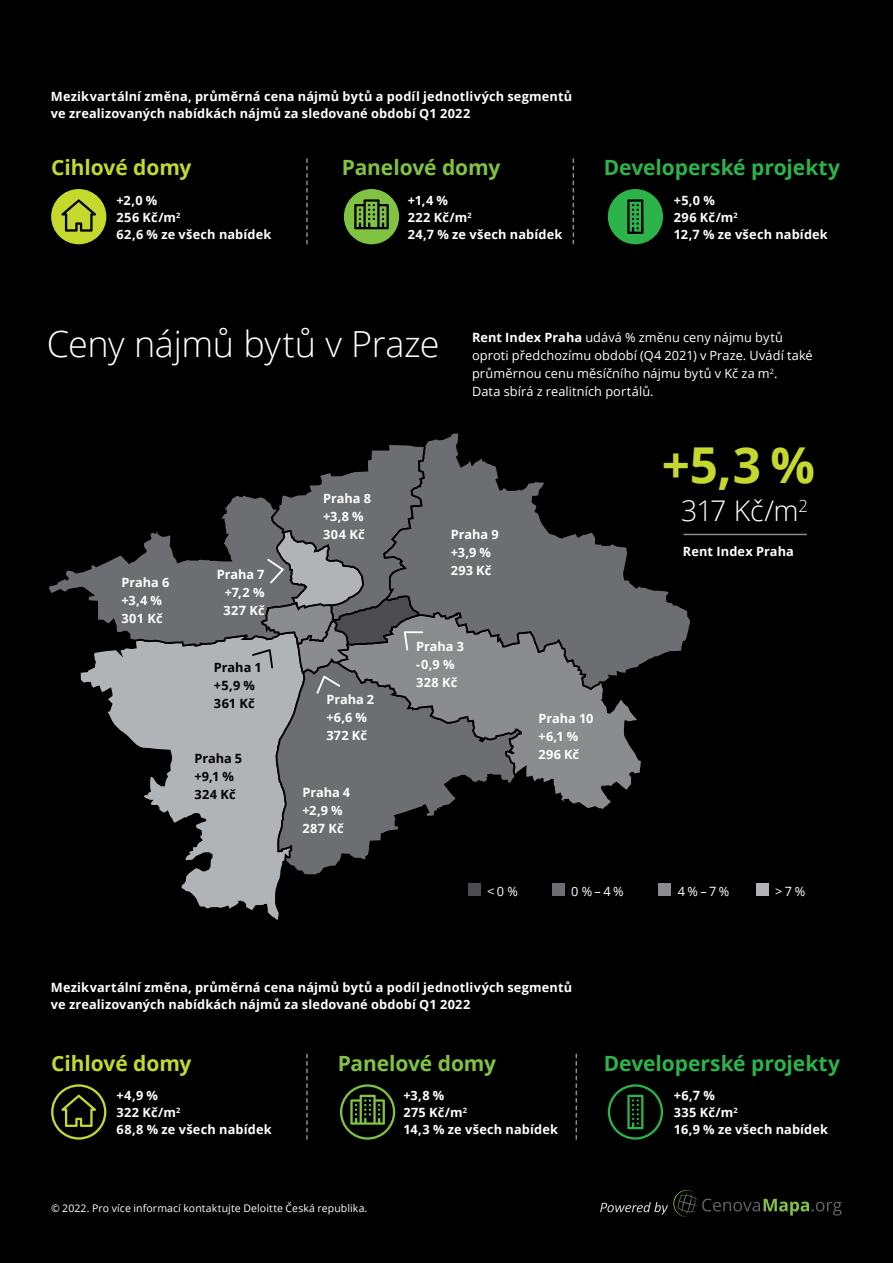
<style>
.page{position:relative;width:893px;height:1263px;background:#000}
.page>*{position:absolute;margin:0;border:0;box-sizing:border-box;transform-origin:0 0}
.t1{font:700 49.5px "Open Sans";color:#c4d82e}
.t2{font:300 36px "Open Sans";letter-spacing:-.01em;color:#fff}
.t3{font:300 28.5px "Open Sans";color:#fff}
.t4{font:700 21px "Open Sans";color:#2cb34a}
.t5{font:700 21px "Open Sans";letter-spacing:-.005em;color:#80c342}
.t6{font:700 21px "Open Sans";letter-spacing:-.005em;color:#c4d82e}
.t7{font:700 12.75px/18px "Open Sans";letter-spacing:.015em;color:#fff}
.t8{font:12.75px/18px "Open Sans";letter-spacing:.01em;color:#fff}
.t9{font:700 12.75px/18px "Open Sans";color:#000}
.t10{font:10.5px "Open Sans";letter-spacing:.01em;color:#fff}
.s1{font-weight:700}
</style>
<div class="page">
<svg style="left:600px;top:1190px;width:242px;height:27px"></svg>
<svg style="left:306px;top:158px;width:2px;height:86px"></svg>
<svg style="left:306px;top:1054px;width:2px;height:85px"></svg>
<svg style="left:573px;top:158px;width:1px;height:86px"></svg>
<svg style="left:576px;top:1054px;width:1px;height:85px"></svg>
<svg style="left:608px;top:189px;width:55px;height:55px"></svg>
<svg style="left:344px;top:189px;width:55px;height:55px"></svg>
<svg style="left:51px;top:189px;width:55px;height:55px"></svg>
<svg style="left:107px;top:695px;width:173px;height:225px"></svg>
<svg style="left:275px;top:695px;width:159px;height:182px"></svg>
<svg style="left:331px;top:691px;width:310px;height:123px"></svg>
<svg style="left:427px;top:433px;width:266px;height:258px"></svg>
<svg style="left:49px;top:444px;width:378px;height:251px"></svg>
<hr style="left:684px;top:534px;width:122px;height:1px;background:#8a8c8e">
<svg style="left:340px;top:1084px;width:55px;height:56px"></svg>
<svg style="left:608px;top:1084px;width:55px;height:55px"></svg>
<svg style="left:51px;top:1084px;width:55px;height:55px"></svg>
<div style="left:468px;top:883px;width:13px;height:13px;background:#4d4d4f"></div>
<div style="left:552px;top:883px;width:13px;height:13px;background:#6d6e71"></div>
<div style="left:658px;top:883px;width:13px;height:13px;background:#8a8c8e"></div>
<div style="left:756px;top:883px;width:13px;height:13px;background:#b1b4b6"></div>
<p class="t7" style="left:51px;top:88px;width:523px;line-height:17.2px">Mezikvartální změna, průměrná cena nájmů bytů a podíl jednotlivých segmentů ve zrealizovaných nabídkách nájmů za sledované období Q1 2022</p>
<h3 class="t6" style="left:51px;top:153px;width:142px">Cihlové domy</h3>
<h3 class="t5" style="left:342px;top:153px;width:160px">Panelové domy</h3>
<p class="t7" style="left:117px;top:191px;width:156px;line-height:17.2px">+2,0 %<br>256 Kč/m<sup>2<br></sup>62,6 % ze všech nabídek</p>
<p class="t7" style="left:408px;top:191px;width:156px;line-height:17.2px">+1,4 %<br>222 Kč/m<sup>2<br></sup>24,7 % ze všech nabídek</p>
<h3 class="t4" style="left:604px;top:153px;width:238px">Developerské projekty</h3>
<p class="t7" style="left:674px;top:191px;width:156px;line-height:17.2px">+5,0 %<br>296 Kč/m<sup>2<br></sup>12,7 % ze všech nabídek</p>
<h2 class="t2" style="left:47px;top:319px;width:394px">Ceny nájmů bytů v Praze</h2>
<p class="t8" style="left:472px;top:328px;width:342px"><span class="s1">Rent Index Praha</span> udává % změnu ceny nájmu bytů oproti předchozímu období (Q4 2021) v Praze. Uvádí také průměrnou cenu měsíčního nájmu bytů v Kč za m<sup>2</sup>.<br>Data sbírá z realitních portálů.</p>
<p class="t7" style="left:122px;top:573px;width:49px">Praha 6 +3,4 %<br>301 Kč</p>
<p class="t7" style="left:223px;top:565px;width:43px;text-align:justify;text-indent:-7px">Praha 7 +7,2 % 327 Kč</p>
<p class="t9" style="left:214px;top:658px;width:49px">Praha 1 +5,9 %<br>361 Kč</p>
<p class="t9" style="left:194px;top:749px;width:49px">Praha 5 +9,1 %<br>324 Kč</p>
<p class="t7" style="left:323px;top:489px;width:49px">Praha 8 +3,8 %<br>304 Kč</p>
<p class="t7" style="left:326px;top:690px;width:49px">Praha 2 +6,6 %<br>372 Kč</p>
<p class="t7" style="left:302px;top:783px;width:49px">Praha 4 +2,9 %<br>287 Kč</p>
<p class="t7" style="left:451px;top:525px;width:49px">Praha 9 +3,9 %<br>293 Kč</p>
<p class="t7" style="left:416px;top:637px;width:49px">Praha 3 -0,9 %<br>328 Kč</p>
<p class="t7" style="left:538px;top:708px;width:56px">Praha 10 +6,1 %<br>296 Kč</p>
<h1 class="t1" style="left:662px;top:430px;width:155px">+5,3 %</h1>
<h3 class="t3" style="left:681px;top:491px;width:128px">317 Kč/m<sup>2</sup></h3>
<p class="t7" style="left:683px;top:542px;width:113px">Rent Index Praha</p>
<p class="t8" style="left:487px;top:882px;width:32px">&lt; 0 %</p>
<p class="t8" style="left:571px;top:882px;width:54px">0 % – 4 %</p>
<p class="t8" style="left:678px;top:882px;width:53px">4 % – 7 %</p>
<p class="t8" style="left:775px;top:882px;width:31px">&gt; 7 %</p>
<p class="t7" style="left:51px;top:978px;width:523px;line-height:17.2px">Mezikvartální změna, průměrná cena nájmů bytů a podíl jednotlivých segmentů ve zrealizovaných nabídkách nájmů za sledované období Q1 2022</p>
<h3 class="t6" style="left:51px;top:1048px;width:142px">Cihlové domy</h3>
<p class="t7" style="left:117px;top:1086px;width:157px;line-height:17.2px">+4,9 %<br>322 Kč/m<sup>2<br></sup>68,8 % ze všech nabídek</p>
<h3 class="t5" style="left:338px;top:1048px;width:160px">Panelové domy</h3>
<p class="t7" style="left:403px;top:1086px;width:156px;line-height:17.2px">+3,8 %<br>275 Kč/m<sup>2<br></sup>14,3 % ze všech nabídek</p>
<p class="t10" style="left:51px;top:1201px;width:318px">© 2022. Pro více informací kontaktujte Deloitte Česká republika.</p>
<h3 class="t4" style="left:604px;top:1048px;width:238px">Developerské projekty</h3>
<p class="t7" style="left:674px;top:1086px;width:156px;line-height:17.2px">+6,7 %<br>335 Kč/m<sup>2<br></sup>16,9 % ze všech nabídek</p>
</div>
